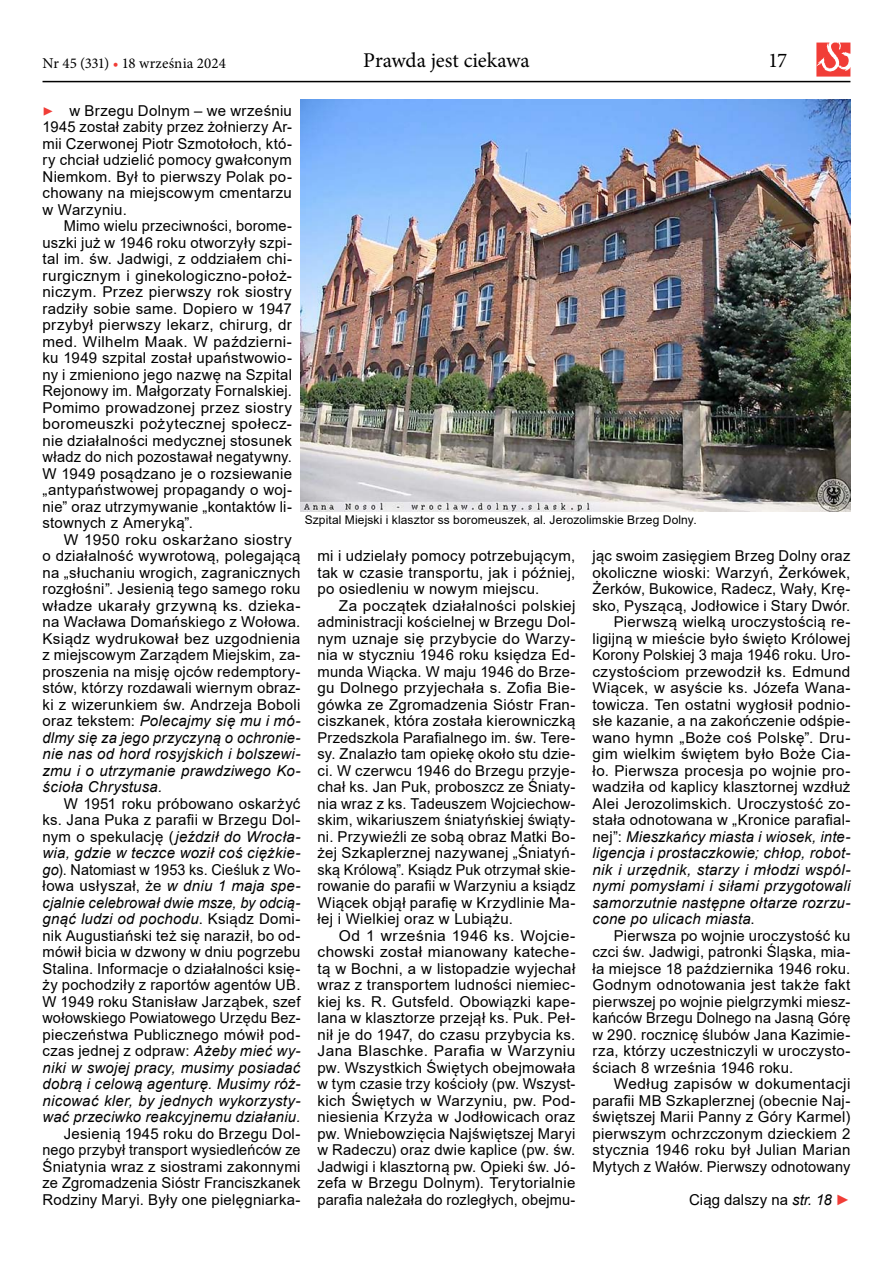
<style>
.page{position:relative;width:893px;height:1263px;background:#fff}
.page>*{position:absolute;margin:0;border:0;box-sizing:border-box;transform-origin:0 0}
.t1{font:21px "Minion Pro";color:#000}
.t2{font:italic 18px "Minion Pro";color:#f13d37}
.t3{font:15px/16.5px "Arial";letter-spacing:.02em;color:#000;text-align:justify}
.t4{font:15px/16.5px "Arial";letter-spacing:.02em;color:#000;text-align:justify;scale:1.04 1}
.t5{font:italic 15px "Arial";letter-spacing:.02em;color:#000}
.t6{font:15px "Arial";letter-spacing:.02em;color:#000;scale:.96 1}
.t7{font:15px "Minion Pro";color:#000}
.t8{font:15px "Arial";color:#000}
.t9{font:12px "Arial";letter-spacing:.01em;color:#000}
.s1{color:#f13d37}
.s2{font-style:italic}
.s3{font-style:normal}
.s4{font-style:italic;color:#f13d37}
</style>
<div class="page">
<img style="left:300px;top:99px;width:550px;height:412px">
<hr style="left:43px;top:81px;width:807px;height:1px;background:#000">
<svg style="left:816px;top:43px;width:34px;height:34px"></svg>
<p class="t7" style="left:43px;top:53px;width:185px">Nr 45 (331) <span class="s1">•</span> 18 września 2024</p>
<h1 class="t1" style="left:363px;top:46px;width:168px">Prawda jest ciekawa</h1>
<h1 class="t1" style="left:768px;top:46px;width:21px">17</h1>
<p class="t3" style="left:43px;top:102px;width:251px;text-indent:27px">w Brzegu Dolnym – we wrześniu 1945 został zabity przez żołnierzy Ar&shy;mii Czerwonej Piotr Szmotołoch, któ&shy;ry chciał udzielić pomocy gwałconym Niemkom. Był to pierwszy Polak po&shy;chowany na miejscowym cmentarzu w Warzyniu.</p>
<p class="t3" style="left:43px;top:217px;width:251px;text-indent:21px">Mimo wielu przeciwności, borome&shy;uszki już w 1946 roku otworzyły szpi&shy;tal im. św. Jadwigi, z oddziałem chi&shy;rurgicznym i ginekologiczno-położ&shy;niczym. Przez pierwszy rok siostry radziły sobie same. Dopiero w 1947 przybył pierwszy lekarz, chirurg, dr med. Wilhelm Maak. W październi&shy;ku 1949 szpital został upaństwowio&shy;ny i zmieniono jego nazwę na Szpital Rejonowy im. Małgorzaty Fornalskiej.<br>Pomimo prowadzonej przez siostry boromeuszki pożytecznej społecz&shy;nie działalności medycznej stosunek władz do nich pozostawał negatywny.<br>W 1949 posądzano je o rozsiewanie „antypaństwowej propagandy o woj&shy;nie” oraz utrzymywanie „kontaktów li&shy;stownych z Ameryką”.</p>
<p class="t3" style="left:43px;top:531px;width:259px;text-align:left;text-indent:21px">W 1950 roku oskarżano siostry o działalność wywrotową, polegającą na „słuchaniu wrogich, zagranicznych rozgłośni”. Jesienią tego samego roku władze ukarały grzywną ks. dzieka&shy;na Wacława Domańskiego z Wołowa.<br>Ksiądz wydrukował bez uzgodnienia z miejscowym Zarządem Miejskim, za&shy;proszenia na misję ojców redemptory&shy;stów, którzy rozdawali wiernym obraz&shy;ki z wizerunkiem św. Andrzeja Boboli oraz tekstem: <span class="s2">Polecajmy się mu i mó&shy;dlmy się za jego przyczyną o ochronie&shy;nie nas od hord rosyjskich i bolszewi&shy;zmu i o utrzymanie prawdziwego Ko&shy;ścioła Chrystusa.</span></p>
<p class="t3" style="left:43px;top:795px;width:259px;text-indent:21px">W 1951 roku próbowano oskarżyć ks. Jana Puka z parafii w Brzegu Dol&shy;nym o spekulację (<span class="s2">jeździł do Wrocła&shy;wia, gdzie w teczce woził coś ciężkie&shy;go</span>). Natomiast w 1953 ks. Cieśluk z Wo&shy;łowa usłyszał, że <span class="s2">w dniu 1 maja spe&shy;cjalnie celebrował dwie msze, by odcią&shy;gnąć ludzi od pochodu</span>. Ksiądz Domi&shy;nik Augustiański też się naraził, bo od&shy;mówił bicia w dzwony w dniu pogrzebu Stalina. Informacje o działalności księ&shy;ży pochodziły z raportów agentów UB.<br>W 1949 roku Stanisław Jarząbek, szef wołowskiego Powiatowego Urzędu Bez&shy;pieczeństwa Publicznego mówił pod&shy;czas jednej z odpraw: <span class="s2">Ażeby mieć wy&shy;niki w swojej pracy, musimy posiadać dobrą i celową agenturę. Musimy róż&shy;nicować kler, by jednych wykorzysty&shy;wać przeciwko reakcyjnemu działaniu.</span></p>
<p class="t3" style="left:43px;top:1125px;width:259px;text-indent:21px">Jesienią 1945 roku do Brzegu Dol&shy;nego przybył transport wysiedleńców ze Śniatynia wraz z siostrami zakonnymi ze Zgromadzenia Sióstr Franciszkanek Rodziny Maryi. Były one pielęgniarka-</p>
<p class="t2" style="left:43px;top:97px;width:12px">▶</p>
<p class="t9" style="left:305px;top:512px;width:393px">Szpital Miejski i klasztor ss boromeuszek, al. Jerozolimskie Brzeg Dolny.</p>
<p class="t3" style="left:317px;top:547px;width:259px">mi i udzielały pomocy potrzebującym, tak w czasie transportu, jak i później, po osiedleniu w nowym miejscu.</p>
<p class="t3" style="left:317px;top:597px;width:259px;text-indent:21px">Za początek działalności polskiej administracji kościelnej w Brzegu Dol&shy;nym uznaje się przybycie do Warzy&shy;nia w styczniu 1946 roku księdza Ed&shy;munda Wiącka. W maju 1946 do Brze&shy;gu Dolnego przyjechała s. Zofia Bie&shy;gówka ze Zgromadzenia Sióstr Fran&shy;ciszkanek, która została kierowniczką Przedszkola Parafialnego im. św. Tere&shy;sy. Znalazło tam opiekę około stu dzie&shy;ci. W czerwcu 1946 do Brzegu przyje&shy;chał ks. Jan Puk, proboszcz ze Śniaty&shy;nia wraz z ks. Tadeuszem Wojciechow&shy;skim, wikariuszem śniatyńskiej świąty&shy;ni. Przywieźli ze sobą obraz Matki Bo&shy;żej Szkaplerznej nazywanej „Śniatyń&shy;ską Królową”. Ksiądz Puk otrzymał skie&shy;rowanie do parafii w Warzyniu a ksiądz Wiącek objął parafię w Krzydlinie Ma&shy;łej i Wielkiej oraz w Lubiążu.</p>
<p class="t4" style="left:317px;top:927px;width:250px;text-indent:21px">Od 1 września 1946 ks. Wojcie&shy;chowski został mianowany kateche&shy;tą w Bochni, a w listopadzie wyjechał wraz z transportem ludności niemiec&shy;kiej ks. R. Gutsfeld. Obowiązki kape&shy;lana w klasztorze przejął ks. Puk. Peł&shy;nił je do 1947, do czasu przybycia ks.<br>Jana Blaschke. Parafia w Warzyniu pw. Wszystkich Świętych obejmowała w tym czasie trzy kościoły (pw. Wszyst&shy;kich Świętych w Warzyniu, pw. Pod&shy;niesienia Krzyża w Jodłowicach oraz pw. Wniebowzięcia Najświętszej Maryi w Radeczu) oraz dwie kaplice (pw. św.<br>Jadwigi i klasztorną pw. Opieki św. Jó&shy;zefa w Brzegu Dolnym). Terytorialnie parafia należała do rozległych, obejmu-</p>
<p class="t3" style="left:592px;top:547px;width:259px">jąc swoim zasięgiem Brzeg Dolny oraz</p>
<p class="t3" style="left:592px;top:564px;width:259px">okoliczne wioski: Warzyń, Żerkówek,</p>
<p class="t3" style="left:592px;top:580px;width:259px">Żerków, Bukowice, Radecz, Wały, Krę-</p>
<p class="t3" style="left:592px;top:597px;width:259px">sko, Pyszącą, Jodłowice i Stary Dwór.</p>
<p class="t3" style="left:614px;top:613px;width:238px">Pierwszą wielką uroczystością re-</p>
<p class="t3" style="left:592px;top:630px;width:259px">ligijną w mieście było święto Królowej</p>
<p class="t3" style="left:592px;top:646px;width:259px">Korony Polskiej 3 maja 1946 roku. Uro-</p>
<p class="t3" style="left:592px;top:663px;width:259px">czystościom przewodził ks. Edmund</p>
<p class="t3" style="left:592px;top:679px;width:259px">Wiącek, w asyście ks. Józefa Wana-</p>
<p class="t3" style="left:592px;top:696px;width:259px">towicza. Ten ostatni wygłosił podnio-</p>
<p class="t3" style="left:592px;top:712px;width:259px">słe kazanie, a na zakończenie odśpie-</p>
<p class="t3" style="left:592px;top:729px;width:259px">wano hymn „Boże coś Polskę”. Dru-</p>
<p class="t3" style="left:592px;top:745px;width:259px">gim wielkim świętem było Boże Cia-</p>
<p class="t3" style="left:592px;top:762px;width:259px">ło. Pierwsza procesja po wojnie pro-</p>
<p class="t3" style="left:592px;top:778px;width:259px">wadziła od kaplicy klasztornej wzdłuż</p>
<p class="t3" style="left:592px;top:795px;width:259px">Alei Jerozolimskich. Uroczystość zo-</p>
<p class="t3" style="left:592px;top:811px;width:259px">stała odnotowana w „Kronice parafial-</p>
<p class="t5" style="left:592px;top:827px;width:259px"><span class="s3">nej”:</span> Mieszkańcy miasta i wiosek, inte-</p>
<p class="t5" style="left:592px;top:843px;width:259px">ligencja i prostaczkowie; chłop, robot-</p>
<p class="t5" style="left:592px;top:860px;width:259px">nik i urzędnik, starzy i młodzi wspól-</p>
<p class="t5" style="left:592px;top:876px;width:259px">nymi pomysłami i siłami przygotowali</p>
<p class="t5" style="left:592px;top:893px;width:259px">samorzutnie następne ołtarze rozrzu-</p>
<p class="t5" style="left:592px;top:909px;width:164px">cone po ulicach miasta<span class="s3">.</span></p>
<p class="t3" style="left:614px;top:927px;width:238px">Pierwsza po wojnie uroczystość ku</p>
<p class="t3" style="left:592px;top:943px;width:259px">czci św. Jadwigi, patronki Śląska, mia-</p>
<p class="t3" style="left:592px;top:960px;width:259px">ła miejsce 18 października 1946 roku.</p>
<p class="t3" style="left:592px;top:976px;width:260px">Godnym odnotowania jest także fakt</p>
<p class="t3" style="left:592px;top:993px;width:259px">pierwszej po wojnie pielgrzymki miesz-</p>
<p class="t6" style="left:592px;top:1007px;width:270px">kańców Brzegu Dolnego na Jasną Górę</p>
<p class="t3" style="left:592px;top:1026px;width:259px">w 290. rocznicę ślubów Jana Kazimie-</p>
<p class="t3" style="left:592px;top:1042px;width:259px">rza, którzy uczestniczyli w uroczysto-</p>
<p class="t3" style="left:592px;top:1059px;width:202px">ściach 8 września 1946 roku.</p>
<p class="t3" style="left:614px;top:1075px;width:238px">Według zapisów w dokumentacji</p>
<p class="t3" style="left:592px;top:1092px;width:259px">parafii MB Szkaplerznej (obecnie Naj-</p>
<p class="t3" style="left:592px;top:1108px;width:259px">świętszej Marii Panny z Góry Karmel)</p>
<p class="t3" style="left:592px;top:1125px;width:259px">pierwszym ochrzczonym dzieckiem 2</p>
<p class="t3" style="left:592px;top:1141px;width:259px">stycznia 1946 roku był Julian Marian</p>
<p class="t3" style="left:592px;top:1158px;width:259px">Mytych z Wałów. Pierwszy odnotowany</p>
<p class="t8" style="left:689px;top:1189px;width:163px">Ciąg dalszy na <span class="s2">str. 18</span> <span class="s4">►</span></p>
</div>
